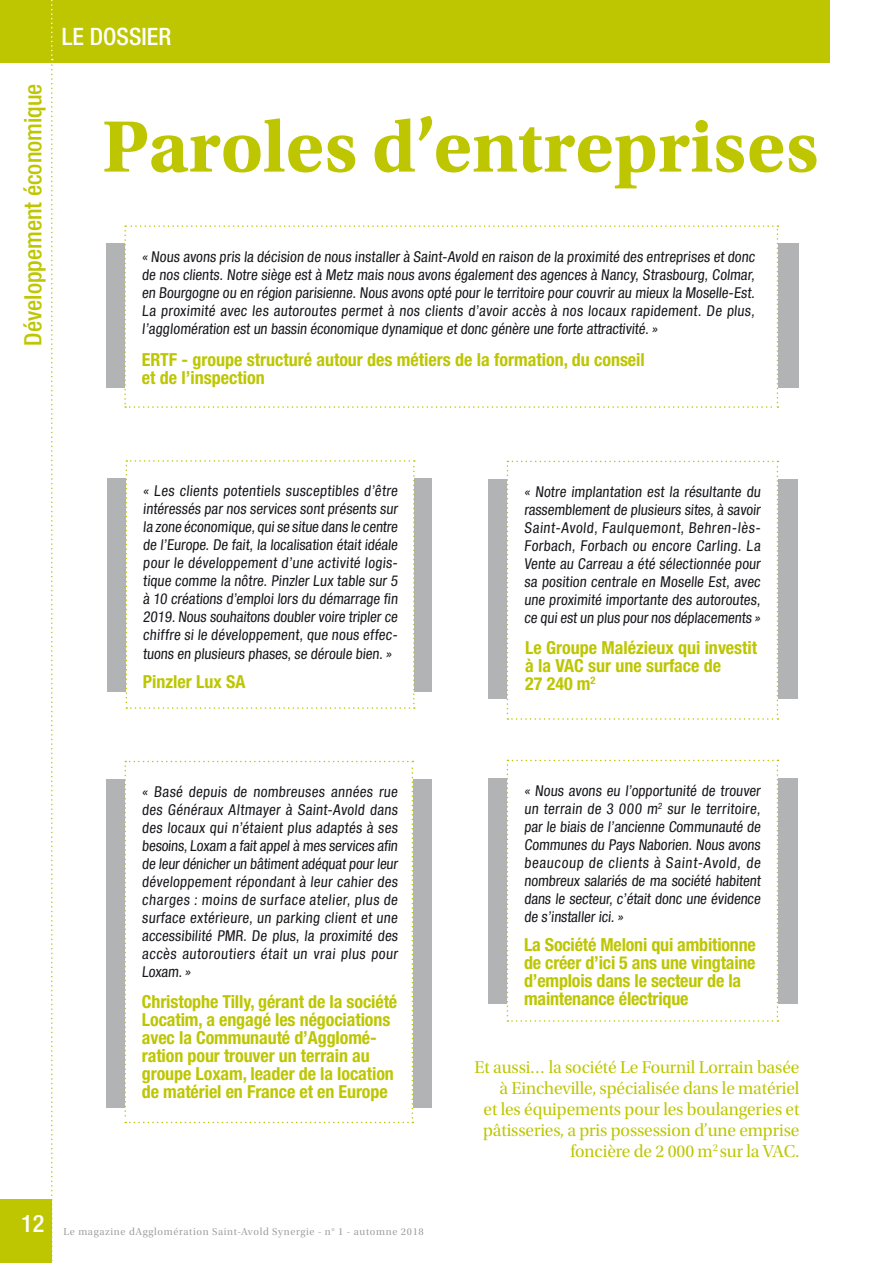
<style>
.page{position:relative;width:893px;height:1263px;background:#fff}
.page>*{position:absolute;margin:0;border:0;box-sizing:border-box;transform-origin:0 0}
.t1{font:700 76.5px "Utopia Std";color:#bdc600}
.t2{font:500 condensed 24px "Helvetica Neue";color:#bdc600}
.t3{font:500 condensed 24px "Helvetica Neue";color:#fff}
.t4{font:700 condensed 18px/18px "Helvetica Neue";letter-spacing:-.005em;color:#bdc600}
.t5{font:18px/21px "Utopia Std Subh";letter-spacing:-.005em;color:#bdc600;text-align:right}
.t6{font:condensed 15px/18px "Helvetica Neue";color:#1a171c;text-align:justify}
.t7{font:10.5px "Utopia Std Subh";letter-spacing:.065em;color:#9d9ea0}
</style>
<div class="page">
<div style="left:0;top:0;width:829px;height:63px;background:#bdc600"></div>
<div style="left:0;top:1199px;width:51px;height:64px;background:#bdc600"></div>
<svg style="left:51px;top:0;width:2px;height:1263px"></svg>
<div style="left:106px;top:243px;width:692px;height:145px;background:#b1b3b4"></div>
<div style="left:124px;top:225px;width:654px;height:183px;background:#fff"></div>
<div style="left:488px;top:479px;width:309px;height:219px;background:#b1b3b4"></div>
<div style="left:507px;top:461px;width:271px;height:259px;background:#fff"></div>
<div style="left:107px;top:478px;width:325px;height:213px;background:#b1b3b4"></div>
<div style="left:126px;top:460px;width:289px;height:249px;background:#fff"></div>
<div style="left:488px;top:778px;width:309px;height:225px;background:#b1b3b4"></div>
<div style="left:507px;top:760px;width:271px;height:262px;background:#fff"></div>
<div style="left:106px;top:779px;width:326px;height:328px;background:#b1b3b4"></div>
<div style="left:124px;top:761px;width:289px;height:362px;background:#fff"></div>
<hr style="left:892px;top:748px;width:1px;height:429px;background:#f6a800">
<h2 class="t2" style="left:19px;top:346px;width:264px;rotate:-90deg">Développement économique</h2>
<h2 class="t3" style="left:62px;top:22px;width:111px">LE DOSSIER</h2>
<h1 class="t1" style="left:102px;top:102px;width:718px">Paroles d’entreprises</h1>
<p class="t6" style="left:142px;top:247px;width:616px">« Nous avons pris la décision de nous installer à Saint-Avold en raison de la proximité des entreprises et donc de nos clients. Notre siège est à Metz mais nous avons également des agences à Nancy, Strasbourg, Colmar, en Bourgogne ou en région parisienne. Nous avons opté pour le territoire pour couvrir au mieux la Moselle-Est.<br>La proximité avec les autoroutes permet à nos clients d’avoir accès à nos locaux rapidement. De plus, l’agglomération est un bassin économique dynamique et donc génère une forte attractivité. »</p>
<p class="t4" style="left:142px;top:350px;width:505px">ERTF - groupe structuré autour des métiers de la formation, du conseil et de l’inspection</p>
<p class="t6" style="left:143px;top:482px;width:258px">« Les clients potentiels susceptibles d’être intéressés par nos services sont présents sur la zone économique,quise situe dans le centre de l’Europe. De fait, la localisation était idéale pour le développement d’une activité logis&shy;tique comme la nôtre. Pinzler Lux table sur 5 à 10 créations d’emploi lors du démarrage fin 2019. Nous souhaitons doubler voire tripler ce chiffre si le développement, que nous effec&shy;tuons en plusieurs phases, se déroule bien. »</p>
<p class="t4" style="left:143px;top:672px;width:104px">Pinzler Lux SA</p>
<p class="t6" style="left:142px;top:783px;width:259px">« Basé depuis de nombreuses années rue des Généraux Altmayer à Saint-Avold dans des locaux qui n’étaient plus adaptés à ses besoins,Loxam a fait appel à mes services afin de leur dénicher un bâtiment adéquat pour leur développement répondant à leur cahier des charges : moins de surface atelier, plus de surface extérieure, un parking client et une accessibilité PMR. De plus, la proximité des accès autoroutiers était un vrai plus pour Loxam. »</p>
<p class="t4" style="left:142px;top:992px;width:257px">Christophe Tilly, gérant de la société Locatim, a engagé les négociations avec la Communauté d’Agglomé&shy;ration pour trouver un terrain au groupe Loxam, leader de la location de matériel en France et en Europe</p>
<p class="t6" style="left:524px;top:482px;width:240px">« Notre implantation est la résultante du rassemblement de plusieurs sites, à savoir Saint-Avold, Faulquemont, Behren-lès-Forbach, Forbach ou encore Carling. La Vente au Carreau a été sélectionnée pour sa position centrale en Moselle Est, avec une proximité importante des autoroutes, ce qui est un plus pour nos déplacements »</p>
<p class="t4" style="left:525px;top:639px;width:234px">Le Groupe Malézieux qui investit à la VAC sur une surface de<br>27 240 m<sup>2</sup></p>
<p class="t6" style="left:524px;top:781px;width:240px">« Nous avons eu l’opportunité de trouver un terrain de 3 000 m<sup>2</sup> sur le territoire, par le biais de l’ancienne Communauté de Communes du Pays Naborien. Nous avons beaucoup de clients à Saint-Avold, de nombreux salariés de ma société habitent dans le secteur, c’était donc une évidence de s’installer ici. »</p>
<p class="t4" style="left:524px;top:935px;width:233px">La Société Meloni qui ambitionne de créer d’ici 5 ans une vingtaine d’emplois dans le secteur de la maintenance électrique</p>
<p class="t5" style="left:475px;top:1057px;width:326px">Et aussi… la société Le Fournil Lorrain basée à Eincheville, spécialisée dans le matériel<br>et les équipements pour les boulangeries et pâtisseries, a pris possession d’une emprise foncière de 2 000 m<sup>2</sup> sur la VAC.</p>
<h2 class="t3" style="left:21px;top:1209px;width:25px">12</h2>
<p class="t7" style="left:63px;top:1225px;width:362px">Le magazine dAgglomération Saint-Avold Synergie - n° 1 - automne 2018</p>
</div>
